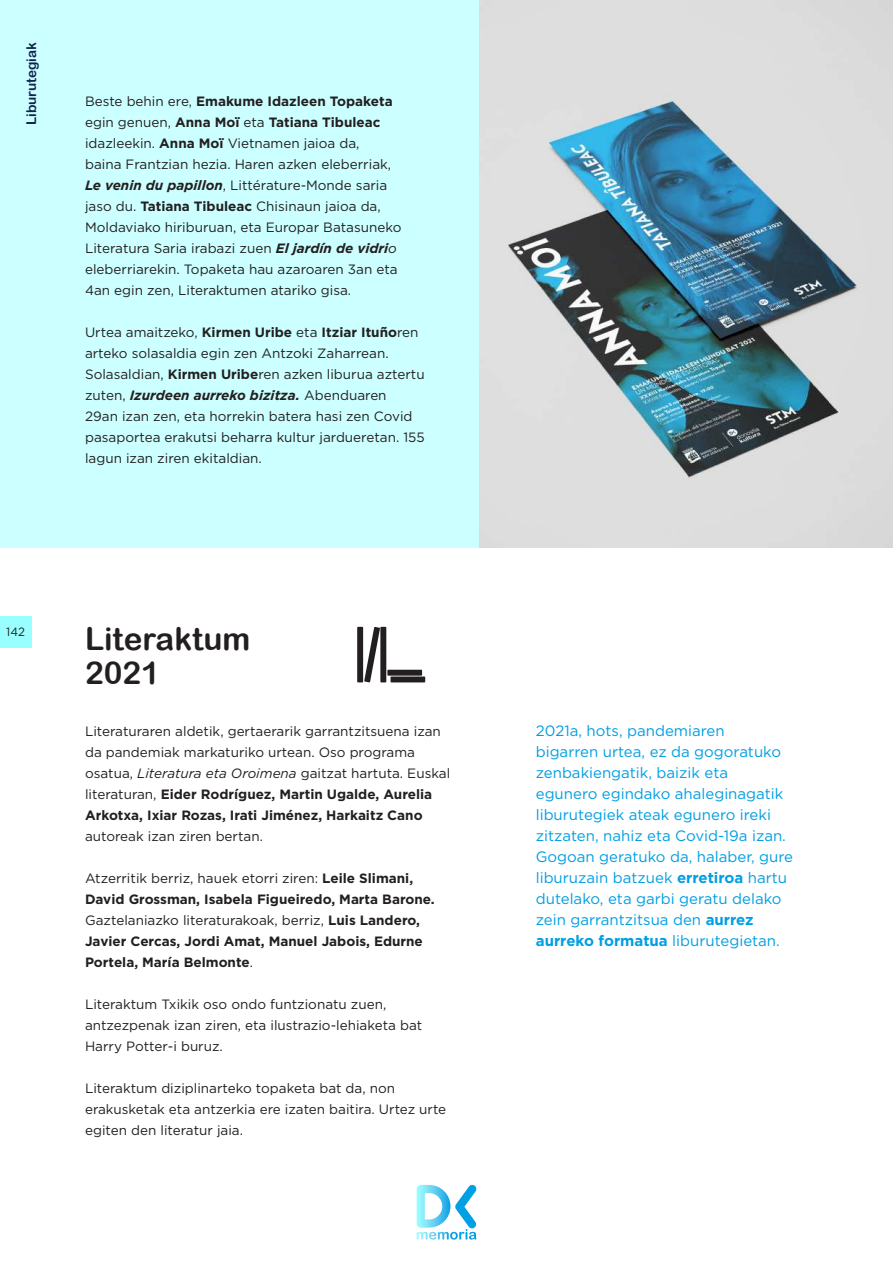
<style>
.page{position:relative;width:893px;height:1263px;background:#fff}
.page>*{position:absolute;margin:0;border:0;box-sizing:border-box;transform-origin:0 0}
.t1{font:31.5px/34.5px "Arial Rounded MT Bold";color:#231f20}
.t2{font:15px/21px "Gotham";color:#009fe3}
.t3{font:13.5px/21px "Gotham";color:#231f20}
.t4{font:700 13.5px/21px "Gotham";color:#231f20}
.t5{font:13.5px "Arial Rounded MT Bold";color:#0f244d}
.t6{font:12px "Gotham";color:#231f20;scale:.96 1}
.s1{font-weight:700}
.s2{font-weight:700;font-style:italic}
.s3{font-style:italic}
.s4{font-weight:400}
</style>
<div class="page">
<svg style="left:417px;top:1184px;width:60px;height:55px"></svg>
<div style="left:0;top:0;width:480px;height:547px;background:#cff"></div>
<div style="left:0;top:616px;width:31px;height:31px;background:#9ff"></div>
<div style="left:357px;top:627px;width:6px;height:55px;background:#231f20"></div>
<svg style="left:364px;top:627px;width:16px;height:55px"></svg>
<div style="left:380px;top:627px;width:6px;height:55px;background:#231f20"></div>
<div style="left:387px;top:670px;width:35px;height:6px;background:#231f20"></div>
<div style="left:390px;top:676px;width:35px;height:6px;background:#231f20"></div>
<img style="left:480px;top:0;width:413px;height:547px">
<p class="t5" style="left:23px;top:125px;width:84px;rotate:-90deg">Liburutegiak</p>
<p class="t3" style="left:85px;top:90px;width:318px">Beste behin ere, <span class="s1">Emakume Idazleen Topaketa </span>egin genuen, <span class="s1">Anna Moï</span> eta <span class="s1">Tatiana Tibuleac </span>idazleekin. <span class="s1">Anna Moï</span> Vietnamen jaioa da,<br>baina Frantzian hezia. Haren azken eleberriak, <span class="s2">Le venin du papillon</span>, Littérature-Monde saria jaso du. <span class="s1">Tatiana Tibuleac</span> Chisinaun jaioa da, Moldaviako hiriburuan, eta Europar Batasuneko Literatura Saria irabazi zuen <span class="s2">El jardín de vidri</span><span class="s3">o </span>eleberriarekin. Topaketa hau azaroaren 3an eta 4an egin zen, Literaktumen atariko gisa.</p>
<p class="t3" style="left:85px;top:321px;width:341px">Urtea amaitzeko, <span class="s1">Kirmen Uribe</span> eta <span class="s1">Itziar Ituño</span>ren arteko solasaldia egin zen Antzoki Zaharrean.<br>Solasaldian, <span class="s1">Kirmen Uribe</span>ren azken liburua aztertu zuten, <span class="s2">Izurdeen aurreko bizitza.</span> Abenduaren<br>29an izan zen, eta horrekin batera hasi zen Covid pasaportea erakutsi beharra kultur jardueretan. 155 lagun izan ziren ekitaldian.</p>
<p class="t6" style="left:6px;top:624px;width:21px">142</p>
<h1 class="t1" style="left:85px;top:621px;width:167px">Literaktum<br>2021</h1>
<p class="t3" style="left:85px;top:720px;width:367px">Literaturaren aldetik, gertaerarik garrantzitsuena izan da pandemiak markaturiko urtean. Oso programa osatua, <span class="s3">Literatura eta Oroimena</span> gaitzat hartuta. Euskal literaturan, <span class="s1">Eider Rodríguez, Martin Ugalde, Aurelia Arkotxa, Ixiar Rozas, Irati Jiménez, Harkaitz Cano</span></p>
<p class="t3" style="left:85px;top:825px;width:179px">autoreak izan ziren bertan.</p>
<p class="t4" style="left:85px;top:868px;width:351px"><span class="s4">Atzerritik berriz, hauek etorri ziren:</span> Leile Slimani, David Grossman, Isabela Figueiredo, Marta Barone.<br><span class="s4">Gaztelaniazko literaturakoak, berriz,</span> Luis Landero, Javier Cercas, Jordi Amat, Manuel Jabois, Edurne Portela, María Belmonte<span class="s4">.</span></p>
<p class="t3" style="left:85px;top:993px;width:339px">Literaktum Txikik oso ondo funtzionatu zuen, antzezpenak izan ziren, eta ilustrazio-lehiaketa bat<br>Harry Potter-i buruz.</p>
<p class="t3" style="left:85px;top:1077px;width:363px">Literaktum diziplinarteko topaketa bat da, non erakusketak eta antzerkia ere izaten baitira. Urtez urte egiten den literatur jaia.</p>
<p class="t2" style="left:536px;top:720px;width:259px">2021a, hots, pandemiaren<br>bigarren urtea, ez da gogoratuko zenbakiengatik, baizik eta egunero egindako ahaleginagatik liburutegiek ateak egunero ireki zitzaten, nahiz eta Covid-19a izan.<br>Gogoan geratuko da, halaber, gure liburuzain batzuek <span class="s1">erretiroa</span> hartu dutelako, eta garbi geratu delako zein garrantzitsua den <span class="s1">aurrez aurreko formatua</span> liburutegietan.</p>
</div>
